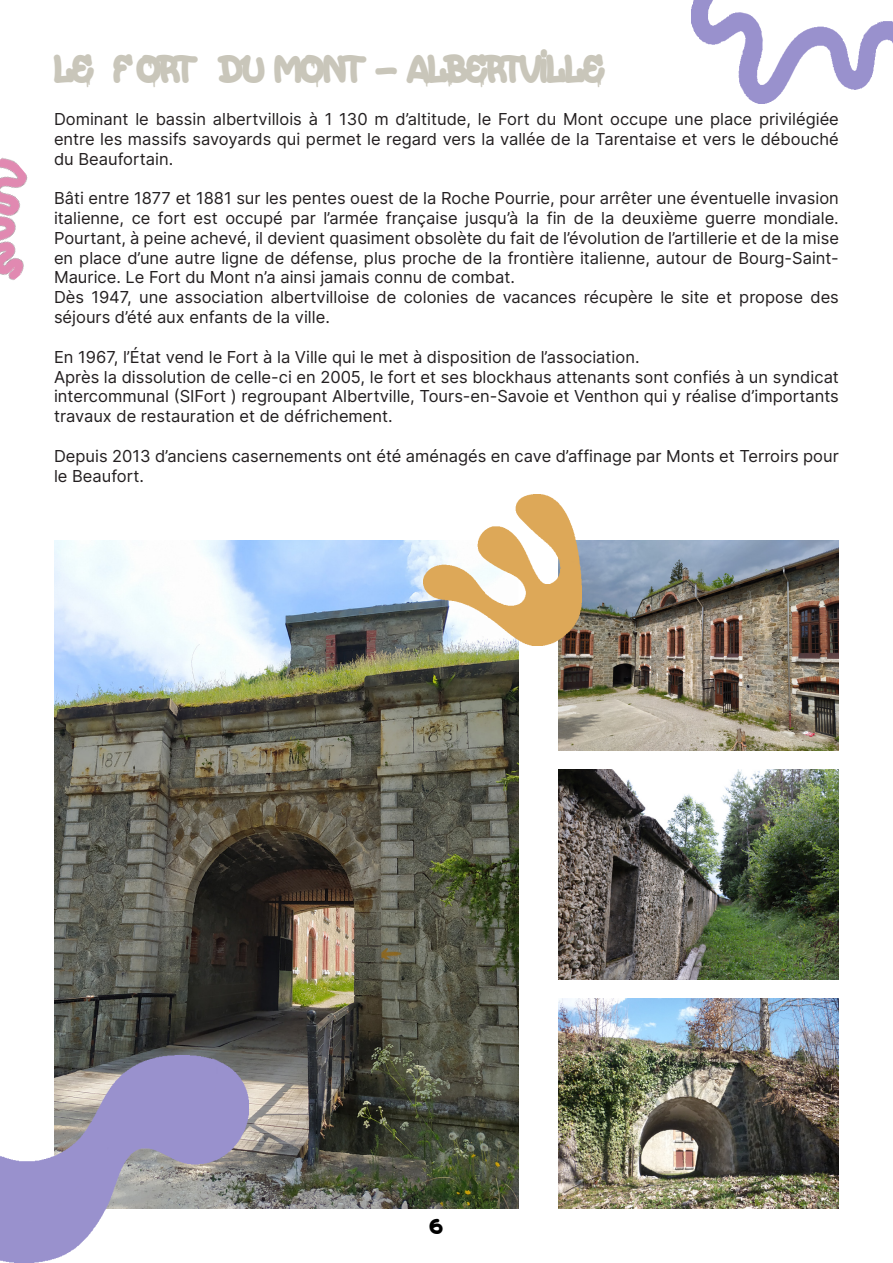
<style>
.page{position:relative;width:893px;height:1263px;background:#fff}
.page>*{position:absolute;margin:0;border:0;box-sizing:border-box;transform-origin:0 0}
.t1{font:45px "Painterz";letter-spacing:-.03em;color:#c9c6ba}
.t2{font:22.5px "Painterz";color:#000}
.t3{font:16.5px/19.8px "Inter";color:#231f20;text-align:justify}
</style>
<div class="page">
<img style="left:54px;top:540px;width:464px;height:669px">
<img style="left:559px;top:540px;width:280px;height:210px">
<img style="left:559px;top:769px;width:280px;height:210px">
<img style="left:559px;top:999px;width:280px;height:210px">
<img style="left:691px;top:0;width:202px;height:104px">
<img style="left:0;top:1055px;width:248px;height:208px">
<img style="left:423px;top:495px;width:158px;height:150px">
<img style="left:0;top:157px;width:28px;height:123px">
<p class="t1" style="left:54px;top:49px;width:551px">LE FORT DU MONT - ALBERTVILLE</p>
<p class="t3" style="left:54px;top:109px;width:786px">Dominant le bassin albertvillois à 1 130 m d’altitude, le Fort du Mont occupe une place privilégiée entre les massifs savoyards qui permet le regard vers la vallée de la Tarentaise et vers le débouché du Beaufortain.</p>
<p class="t3" style="left:54px;top:188px;width:786px">Bâti entre 1877 et 1881 sur les pentes ouest de la Roche Pourrie, pour arrêter une éventuelle invasion italienne, ce fort est occupé par l’armée française jusqu’à la fin de la deuxième guerre mondiale.<br>Pourtant, à peine achevé, il devient quasiment obsolète du fait de l’évolution de l’artillerie et de la mise en place d’une autre ligne de défense, plus proche de la frontière italienne, autour de Bourg-Saint-Maurice. Le Fort du Mont n’a ainsi jamais connu de combat.</p>
<p class="t3" style="left:54px;top:287px;width:786px">Dès 1947, une association albertvilloise de colonies de vacances récupère le site et propose des séjours d’été aux enfants de la ville.</p>
<p class="t3" style="left:54px;top:346px;width:587px">En 1967, l’État vend le Fort à la Ville qui le met à disposition de l’association.</p>
<p class="t3" style="left:54px;top:366px;width:786px">Après la dissolution de celle-ci en 2005, le fort et ses blockhaus attenants sont confiés à un syndicat intercommunal (SIFort ) regroupant Albertville, Tours-en-Savoie et Venthon qui y réalise d’importants travaux de restauration et de défrichement.</p>
<p class="t3" style="left:54px;top:445px;width:786px">Depuis 2013 d’anciens casernements ont été aménagés en cave d’affinage par Monts et Terroirs pour le Beaufort.</p>
<h2 class="t2" style="left:430px;top:1217px;width:14px">6</h2>
</div>
